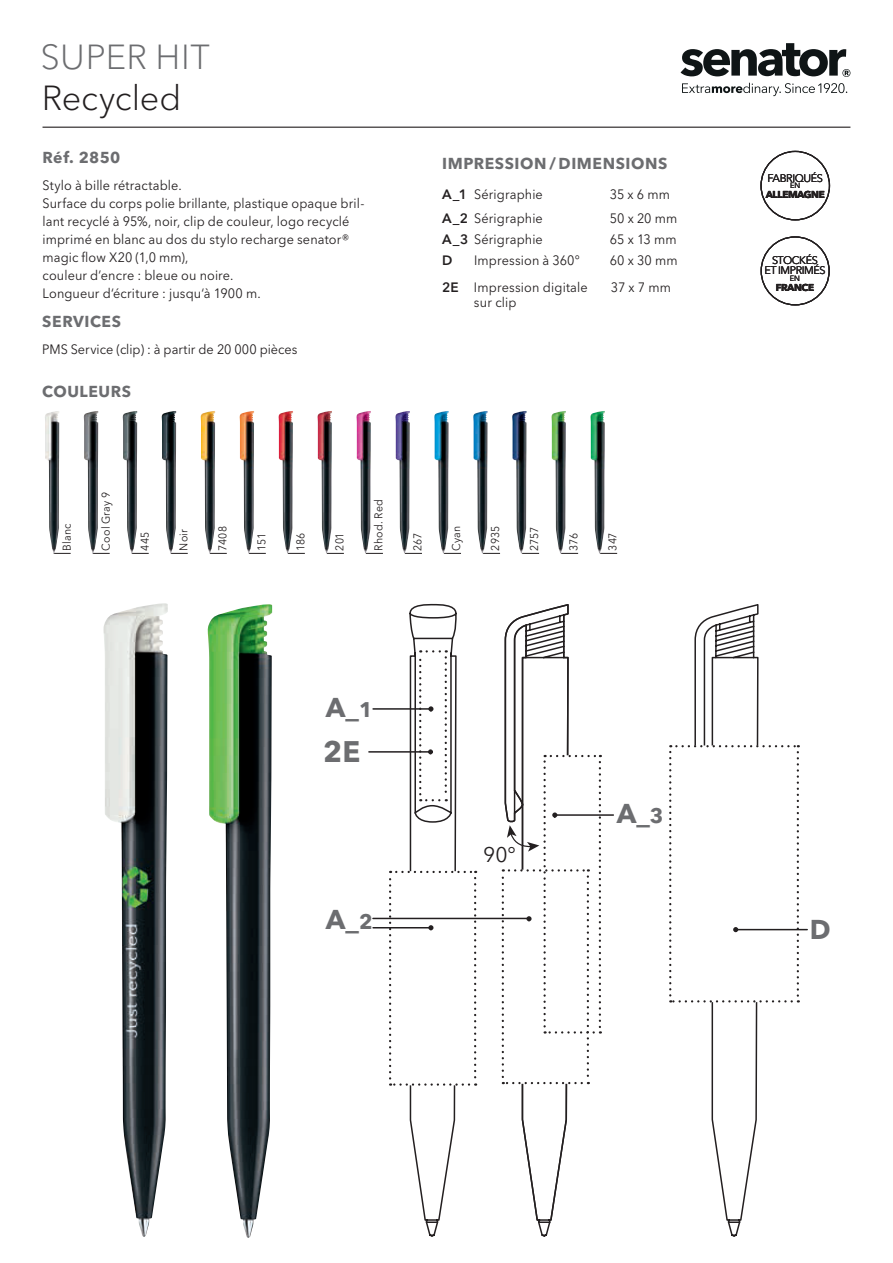
<style>
.page{position:relative;width:893px;height:1263px;background:#fff}
.page>*{position:absolute;margin:0;border:0;box-sizing:border-box;transform-origin:0 0}
.t1{font:300 34.5px "Avenir Next W1 G";letter-spacing:.015em;color:#6c6d70}
.t2{font:300 34.5px "Avenir Next W1 G";letter-spacing:-.005em;color:#231f20}
.t3{font:700 29.55px "Avenir Next W1 G";color:#6c6d70}
.t4{font:700 27px "Avenir Next W1 G";color:#6c6d70}
.t5{font:21px "Avenir Next W1 G";color:#231f20}
.t6{font:700 15.75px "Avenir Next W1 G";letter-spacing:.035em;color:#6c6d70}
.t7{font:13.5px/18px "Avenir Next W1 G";letter-spacing:.01em;color:#231f20;scale:.94 1}
.t8{font:600 13.5px "Avenir Next W1 G";color:#231f20}
.t9{font:11.25px "Avenir Next W1 G";letter-spacing:.015em;color:#231f20;scale:.94 1}
.t10{font:10.95px/10.6px "Avenir Next W1 G";letter-spacing:-.04em;color:#231f20;text-align:center}
.t11{font:700 10.05px "Avenir Next W1 G";letter-spacing:-.04em;color:#231f20}
.t12{font:7.65px "Avenir Next W1 G";color:#231f20}
.s1{font-weight:600}
.s2{font-size:21px}
</style>
<div class="page">
<hr style="left:369px;top:751px;width:63px;height:2px;background:#231f20">
<svg style="left:680px;top:43px;width:170px;height:34px"></svg>
<svg style="left:682px;top:83px;width:165px;height:13px"></svg>
<hr style="left:43px;top:127px;width:807px;height:1px;background:#231f20">
<svg style="left:760px;top:151px;width:70px;height:69px"></svg>
<svg style="left:761px;top:236px;width:69px;height:69px"></svg>
<hr style="left:373px;top:708px;width:58px;height:2px;background:#231f20">
<hr style="left:555px;top:814px;width:58px;height:2px;background:#231f20">
<hr style="left:736px;top:929px;width:71px;height:1px;background:#231f20">
<hr style="left:373px;top:927px;width:58px;height:1px;background:#231f20">
<hr style="left:373px;top:918px;width:156px;height:1px;background:#231f20">
<svg style="left:669px;top:604px;width:130px;height:633px"></svg>
<svg style="left:389px;top:603px;width:87px;height:634px"></svg>
<svg style="left:502px;top:604px;width:99px;height:633px"></svg>
<svg style="left:59px;top:553px;width:12px;height:1px"></svg>
<img style="left:45px;top:411px;width:14px;height:143px">
<svg style="left:98px;top:553px;width:12px;height:1px"></svg>
<img style="left:84px;top:411px;width:14px;height:143px">
<svg style="left:137px;top:553px;width:12px;height:1px"></svg>
<img style="left:123px;top:411px;width:14px;height:143px">
<svg style="left:176px;top:553px;width:12px;height:1px"></svg>
<img style="left:162px;top:411px;width:14px;height:143px">
<svg style="left:215px;top:553px;width:12px;height:1px"></svg>
<img style="left:201px;top:411px;width:14px;height:143px">
<svg style="left:254px;top:553px;width:12px;height:1px"></svg>
<img style="left:240px;top:411px;width:14px;height:143px">
<svg style="left:293px;top:553px;width:12px;height:1px"></svg>
<img style="left:278px;top:411px;width:15px;height:143px">
<svg style="left:332px;top:553px;width:12px;height:1px"></svg>
<img style="left:317px;top:411px;width:15px;height:143px">
<svg style="left:371px;top:553px;width:12px;height:1px"></svg>
<img style="left:356px;top:411px;width:15px;height:143px">
<svg style="left:410px;top:553px;width:12px;height:1px"></svg>
<img style="left:395px;top:411px;width:15px;height:143px">
<svg style="left:449px;top:553px;width:12px;height:1px"></svg>
<img style="left:551px;top:411px;width:15px;height:143px">
<svg style="left:488px;top:553px;width:12px;height:1px"></svg>
<img style="left:590px;top:411px;width:15px;height:143px">
<svg style="left:527px;top:553px;width:12px;height:1px"></svg>
<img style="left:434px;top:411px;width:15px;height:143px">
<svg style="left:561px;top:553px;width:17px;height:1px"></svg>
<img style="left:473px;top:411px;width:15px;height:143px">
<svg style="left:600px;top:553px;width:17px;height:1px"></svg>
<img style="left:512px;top:411px;width:15px;height:143px">
<img style="left:103px;top:603px;width:65px;height:634px">
<img style="left:207px;top:604px;width:65px;height:634px">
<h1 class="t1" style="left:41px;top:36px;width:171px">SUPER HIT</h1>
<h1 class="t2" style="left:42px;top:77px;width:141px">Recycled</h1>
<p class="t6" style="left:43px;top:148px;width:79px">Réf. 2850</p>
<p class="t7" style="left:43px;top:177px;width:344px">Stylo à bille rétractable.<br>Surface du corps polie brillante, plastique opaque bril&shy;lant recyclé à 95%, noir, clip de couleur, logo recyclé imprimé en blanc au dos du stylo recharge senator® magic flow X20 (1,0 mm),<br>couleur d’encre : bleue ou noire.<br>Longueur d‘écriture : jusqu‘à 1900 m.</p>
<p class="t6" style="left:42px;top:312px;width:80px">SERVICES</p>
<p class="t7" style="left:42px;top:341px;width:273px">PMS Service (clip) : à partir de 20 000 pièces</p>
<p class="t6" style="left:42px;top:382px;width:90px">COULEURS</p>
<p class="t6" style="left:442px;top:154px;width:227px">IMPRESSION / DIMENSIONS</p>
<p class="t7" style="left:442px;top:186px;width:109px"><span class="s1">A_1</span> Sérigraphie</p>
<p class="t7" style="left:610px;top:186px;width:66px">35 x 6 mm</p>
<p class="t7" style="left:442px;top:209px;width:109px"><span class="s1">A_2</span> Sérigraphie</p>
<p class="t7" style="left:610px;top:209px;width:73px">50 x 20 mm</p>
<p class="t7" style="left:442px;top:230px;width:109px"><span class="s1">A_3</span> Sérigraphie</p>
<p class="t7" style="left:610px;top:230px;width:73px">65 x 13 mm</p>
<p class="t8" style="left:442px;top:252px;width:12px">D</p>
<p class="t7" style="left:474px;top:252px;width:114px">Impression à 360°</p>
<p class="t7" style="left:610px;top:252px;width:74px">60 x 30 mm</p>
<p class="t7" style="left:474px;top:279px;width:123px;line-height:15.5px;text-indent:-32px"><span class="s1">2E</span> Impression digitale sur clip</p>
<p class="t7" style="left:611px;top:278px;width:65px">37 x 7 mm</p>
<p class="t9" style="left:60px;top:551px;width:30px;rotate:-90deg">Blanc</p>
<p class="t9" style="left:99px;top:551px;width:64px;rotate:-90deg">Cool Gray 9</p>
<p class="t9" style="left:138px;top:551px;width:22px;rotate:-90deg">445</p>
<p class="t9" style="left:177px;top:551px;width:24px;rotate:-90deg">Noir</p>
<p class="t9" style="left:216px;top:551px;width:27px;rotate:-90deg">7408</p>
<p class="t9" style="left:255px;top:551px;width:20px;rotate:-90deg">151</p>
<p class="t9" style="left:294px;top:551px;width:21px;rotate:-90deg">186</p>
<p class="t9" style="left:333px;top:551px;width:21px;rotate:-90deg">201</p>
<p class="t9" style="left:372px;top:551px;width:56px;rotate:-90deg">Rhod. Red</p>
<p class="t9" style="left:449px;top:551px;width:28px;rotate:-90deg">Cyan</p>
<p class="t9" style="left:488px;top:551px;width:28px;rotate:-90deg">2935</p>
<p class="t9" style="left:527px;top:551px;width:27px;rotate:-90deg">2757</p>
<p class="t9" style="left:411px;top:551px;width:21px;rotate:-90deg">267</p>
<p class="t9" style="left:567px;top:551px;width:20px;rotate:-90deg">376</p>
<p class="t9" style="left:606px;top:551px;width:21px;rotate:-90deg">347</p>
<h3 class="t4" style="left:326px;top:691px;width:48px">A_<span class="s2">1</span></h3>
<h2 class="t3" style="left:323px;top:734px;width:38px">2E</h2>
<h3 class="t4" style="left:326px;top:903px;width:48px">A_<span class="s2">2</span></h3>
<h3 class="t5" style="left:483px;top:842px;width:34px">90°</h3>
<h3 class="t4" style="left:617px;top:797px;width:48px">A_<span class="s2">3</span></h3>
<p class="t10" style="left:767px;top:172px;width:57px">FABRIQUÉS</p>
<p class="t12" style="left:790px;top:181px;width:12px">EN</p>
<p class="t11" style="left:766px;top:189px;width:61px">ALLEMAGNE</p>
<p class="t10" style="left:764px;top:254px;width:63px">STOCKÉS<br>ET IMPRIMÉS</p>
<p class="t12" style="left:790px;top:274px;width:12px">EN</p>
<p class="t11" style="left:776px;top:281px;width:40px">FRANCE</p>
<h3 class="t4" style="left:810px;top:913px;width:22px">D</h3>
</div>
